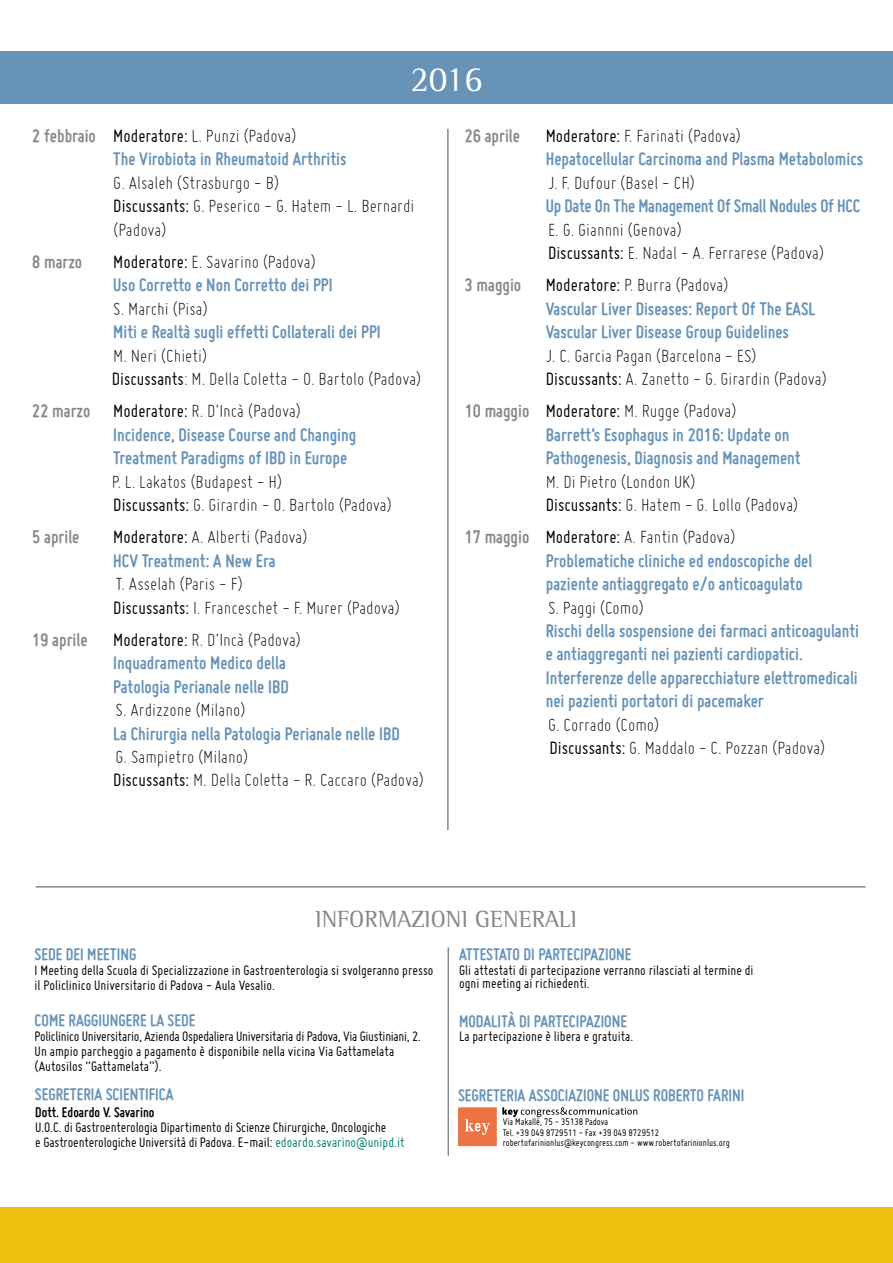
<style>
.page{position:relative;width:893px;height:1263px;background:#fff}
.page>*{position:absolute;margin:0;border:0;box-sizing:border-box;transform-origin:0 0}
.t1{font:36px "Rotis Semi Serif";color:#fff}
.t2{font:24px "Rotis Semi Serif";color:#87888a}
.t3{font:700 19.5px/23.4px "Miso";color:#6793b8}
.t4{font:300 19.5px/23.4px "Miso";color:#000}
.t5{font:700 19.5px "Miso";color:#87888a}
.t6{font:700 18px "Miso";color:#6793b8}
.t7{font:15px/15px "Miso";color:#000}
.t8{font:700 15px "Miso";color:#000}
.t9{font:10.5px/10.5px "Miso";color:#000}
.s1{color:#87888a}
.s2{font-weight:400;color:#000}
.s3{font-weight:300;color:#000}
.s4{font-weight:400}
.s5{color:#00806e}
</style>
<div class="page">
<div style="left:0;top:1208px;width:893px;height:55px;background:#f0c011"></div>
<hr style="left:447px;top:129px;width:2px;height:701px;background:#87888a">
<hr style="left:36px;top:886px;width:829px;height:2px;background:#87888a">
<hr style="left:448px;top:947px;width:1px;height:208px;background:#87888a">
<svg style="left:458px;top:1107px;width:179px;height:39px"></svg>
<div style="left:0;top:51px;width:893px;height:53px;background:#6793b8"></div>
<h1 class="t1" style="left:410px;top:58px;width:74px">2016</h1>
<p class="t3" style="left:113px;top:124px;width:235px;text-indent:-81px"><span class="s1">2 febbraio</span> <span class="s2">Moderatore:</span> <span class="s3">L. Punzi (Padova)<br></span>The Virobiota in Rheumatoid Arthritis</p>
<p class="t4" style="left:113px;top:170px;width:303px">G. Alsaleh (Strasburgo - B)<br><span class="s4">Discussants:</span> G. Peserico - G. Hatem - L. Bernardi (Padova)</p>
<p class="t5" style="left:32px;top:251px;width:51px">8 marzo</p>
<p class="t3" style="left:113px;top:250px;width:221px"><span class="s2">Moderatore:</span> <span class="s3">E. Savarino (Padova)<br></span>Uso Corretto e Non Corretto dei PPI</p>
<p class="t4" style="left:113px;top:296px;width:96px">S. Marchi (Pisa)</p>
<p class="t3" style="left:113px;top:320px;width:269px">Miti e Realtà sugli effetti Collaterali dei PPI</p>
<p class="t4" style="left:112px;top:343px;width:311px">M. Neri (Chieti)<br><span class="s4">Discussants</span>: M. Della Coletta - O. Bartolo (Padova)</p>
<p class="t3" style="left:113px;top:399px;width:244px;text-indent:-81px"><span class="s1">22 marzo</span> <span class="s2">Moderatore:</span> <span class="s3">R. D’Incà (Padova)<br></span>Incidence, Disease Course and Changing<br>Treatment Paradigms of IBD in Europe</p>
<p class="t4" style="left:112px;top:469px;width:282px">P. L. Lakatos (Budapest - H)<br><span class="s4">Discussants:</span> G. Girardin - O. Bartolo (Padova)</p>
<p class="t5" style="left:32px;top:526px;width:49px">5 aprile</p>
<p class="t3" style="left:113px;top:525px;width:196px"><span class="s2">Moderatore:</span> <span class="s3">A. Alberti (Padova)<br></span>HCV Treatment: A New Era</p>
<p class="t4" style="left:113px;top:572px;width:288px">T. Asselah (Paris - F)<br><span class="s4">Discussants:</span> I. Franceschet - F. Murer (Padova)</p>
<p class="t5" style="left:32px;top:629px;width:57px">19 aprile</p>
<p class="t3" style="left:113px;top:628px;width:189px"><span class="s2">Moderatore:</span> <span class="s3">R. D’Incà (Padova)<br></span>Inquadramento Medico della<br>Patologia Perianale nelle IBD</p>
<p class="t4" style="left:116px;top:698px;width:132px">S. Ardizzone (Milano)</p>
<p class="t3" style="left:113px;top:721px;width:288px">La Chirurgia nella Patologia Perianale nelle IBD</p>
<p class="t4" style="left:113px;top:745px;width:312px">G. Sampietro (Milano)<br><span class="s4">Discussants:</span> M. Della Coletta - R. Caccaro (Padova)</p>
<p class="t5" style="left:465px;top:125px;width:57px">26 aprile</p>
<p class="t3" style="left:546px;top:124px;width:319px"><span class="s2">Moderatore:</span> <span class="s3">F. Farinati (Padova)<br></span>Hepatocellular Carcinoma and Plasma Metabolomics</p>
<p class="t4" style="left:548px;top:171px;width:149px">J. F. Dufour (Basel - CH)</p>
<p class="t3" style="left:546px;top:194px;width:316px">Up Date On The Management Of Small Nodules Of HCC</p>
<p class="t4" style="left:548px;top:217px;width:278px">E. G. Giannni (Genova)<br><span class="s4">Discussants:</span> E. Nadal - A. Ferrarese (Padova)</p>
<p class="t5" style="left:465px;top:274px;width:58px">3 maggio</p>
<p class="t3" style="left:546px;top:273px;width:271px"><span class="s2">Moderatore:</span> <span class="s3">P. Burra (Padova)<br></span>Vascular Liver Diseases: Report Of The EASL<br>Vascular Liver Disease Group Guidelines</p>
<p class="t4" style="left:546px;top:343px;width:283px">J. C. Garcia Pagan (Barcelona - ES)<br><span class="s4">Discussants:</span> A. Zanetto - G. Girardin (Padova)</p>
<p class="t3" style="left:546px;top:399px;width:256px;text-indent:-81px"><span class="s1">10 maggio</span> <span class="s2">Moderatore:</span> <span class="s3">M. Rugge (Padova)<br></span>Barrett’s Esophagus in 2016: Update on<br>Pathogenesis, Diagnosis and Management</p>
<p class="t4" style="left:546px;top:469px;width:254px">M. Di Pietro (London UK)<br><span class="s4">Discussants:</span> G. Hatem - G. Lollo (Padova)</p>
<p class="t3" style="left:546px;top:525px;width:268px;text-indent:-81px"><span class="s1">17 maggio</span> <span class="s2">Moderatore:</span> <span class="s3">A. Fantin (Padova)<br></span>Problematiche cliniche ed endoscopiche del paziente antiaggregato e/o anticoagulato</p>
<p class="t4" style="left:548px;top:595px;width:98px">S. Paggi (Como)</p>
<p class="t3" style="left:546px;top:619px;width:315px">Rischi della sospensione dei farmaci anticoagulanti e antiaggreganti nei pazienti cardiopatici.<br>Interferenze delle apparecchiature elettromedicali nei pazienti portatori di pacemaker</p>
<p class="t4" style="left:548px;top:712px;width:279px">G. Corrado (Como)<br><span class="s4">Discussants:</span> G. Maddalo - C. Pozzan (Padova)</p>
<p class="t2" style="left:315px;top:905px;width:95px">INFORMAZIONI</p>
<p class="t2" style="left:475px;top:905px;width:81px">GENERALI</p>
<p class="t6" style="left:35px;top:944px;width:103px">SEDE DEI MEETING</p>
<p class="t7" style="left:35px;top:962px;width:400px">I Meeting della Scuola di Specializzazione in Gastroenterologia si svolgeranno presso il Policlinico Universitario di Padova - Aula Vesalio.</p>
<p class="t6" style="left:35px;top:1010px;width:162px">COME RAGGIUNGERE LA SEDE</p>
<p class="t7" style="left:35px;top:1028px;width:388px">Policlinico Universitario, Azienda Ospedaliera Universitaria di Padova, Via Giustiniani, 2.<br>Un ampio parcheggio a pagamento è disponibile nella vicina Via Gattamelata (Autosilos “Gattamelata”).</p>
<p class="t6" style="left:459px;top:944px;width:174px">ATTESTATO DI PARTECIPAZIONE</p>
<p class="t7" style="left:459px;top:963px;width:296px;line-height:13.5px">Gli attestati di partecipazione verranno rilasciati al termine di ogni meeting ai richiedenti.</p>
<p class="t6" style="left:459px;top:1011px;width:169px">MODALITÀ DI PARTECIPAZIONE</p>
<p class="t7" style="left:459px;top:1028px;width:176px">La partecipazione è libera e gratuita.</p>
<p class="t6" style="left:35px;top:1084px;width:140px">SEGRETERIA SCIENTIFICA</p>
<p class="t6" style="left:458px;top:1085px;width:288px">SEGRETERIA ASSOCIAZIONE ONLUS ROBERTO FARINI</p>
<p class="t8" style="left:35px;top:1104px;width:121px">Dott. Edoardo V. Savarino</p>
<p class="t7" style="left:35px;top:1120px;width:371px">U.O.C. di Gastroenterologia Dipartimento di Scienze Chirurgiche, Oncologiche<br>e Gastroenterologiche Università di Padova. E-mail: <span class="s5">edoardo.savarino@unipd.it</span></p>
<p class="t9" style="left:503px;top:1116px;width:229px">Via Makallé, 75 - 35138 Padova<br>Tel. +39 049 8729511 - Fax +39 049 8729512 robertofarinionlus@keycongress.com - www.robertofarinionlus.org</p>
</div>
